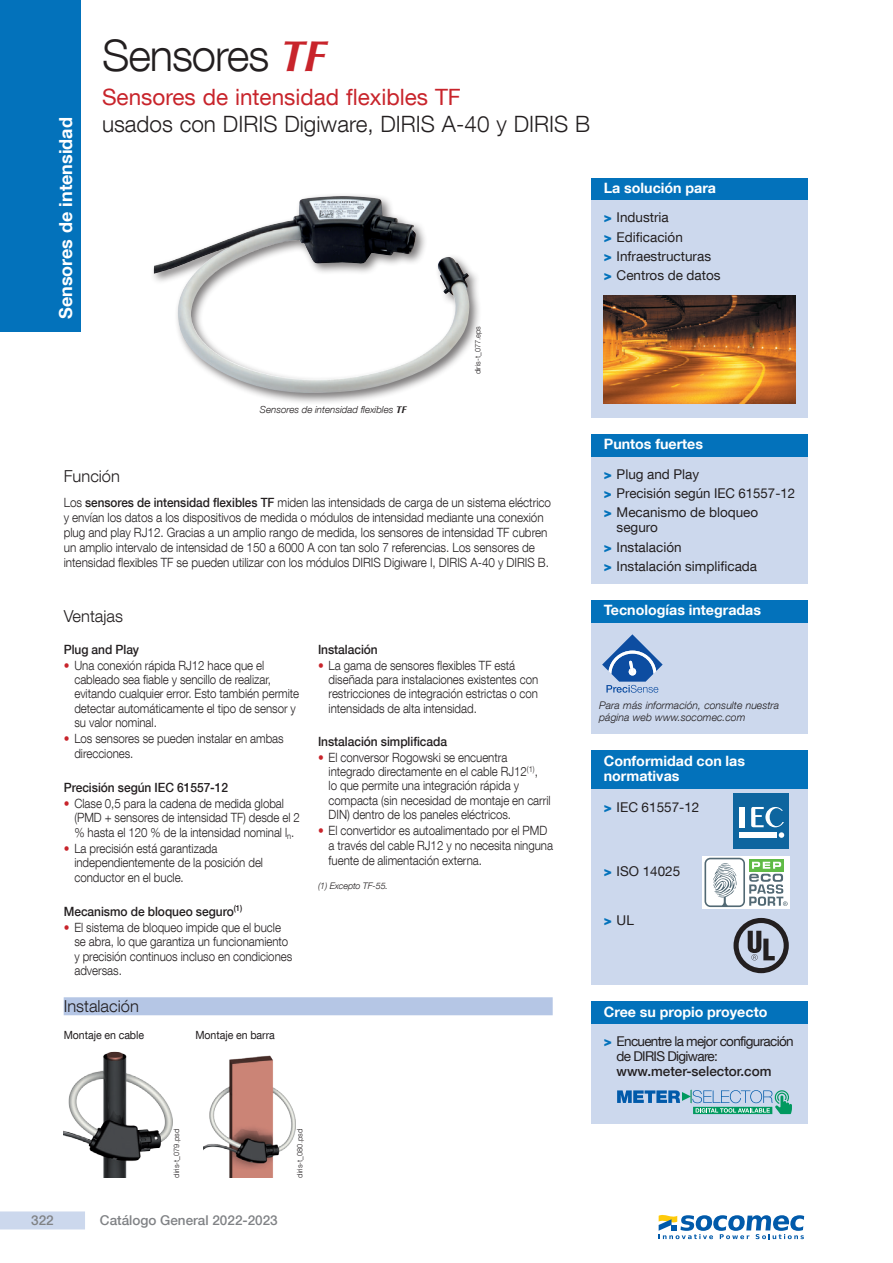
<style>
.page{position:relative;width:893px;height:1263px;background:#fff}
.page>*{position:absolute;margin:0;border:0;box-sizing:border-box;transform-origin:0 0}
.t1{font:300 43.5px "Helvetica Neue LT Com";letter-spacing:-.025em;color:#231f20}
.t2{font:300 22.5px "Helvetica Neue LT Com";color:#231f20}
.t3{font:22.5px "Helvetica Neue LT Com";color:#c8242b}
.t4{font:700 18px "Helvetica Neue LT Com";color:#fff}
.t5{font:300 16.5px "Helvetica Neue LT Com";color:#231f20}
.t6{font:700 14.25px/15px "Helvetica Neue LT Com";color:#fff}
.t7{font:13.5px/19.2px "Helvetica Neue LT Com";color:#231f20}
.t8{font:13.5px/15px "Helvetica Neue LT Com";letter-spacing:-.05em;color:#231f20}
.t9{font:500 13.5px "Helvetica Neue LT Com";color:#808285}
.t10{font:500 13.5px "Helvetica Neue LT Com";color:#231f20}
.t11{font:300 12.75px/14.2px "Helvetica Neue LT Com";letter-spacing:-.005em;color:#231f20;scale:.9 1}
.t12{font:300 12.75px/15px "Helvetica Neue LT Com";letter-spacing:-.005em;color:#231f20;scale:.92 1}
.t13{font:500 12.75px "Helvetica Neue LT Com";letter-spacing:-.005em;color:#231f20;scale:.94 1}
.t14{font:11.25px "Helvetica Neue LT Com";letter-spacing:-.005em;color:#231f20;scale:.94 1}
.t15{font:italic 300 10.5px/12px "Helvetica Neue LT Com";color:#231f20}
.t16{font:italic 300 9.75px "Helvetica Neue LT Com";color:#231f20}
.t17{font:italic 300 9px "Helvetica Neue LT Com";letter-spacing:-.01em;color:#231f20}
.t18{font:300 7.5px "Helvetica Neue LT Com";color:#231f20}
.s1{font-family:"Optima LT Std";font-weight:700;font-style:italic;color:#c8242b}
.s2{font-weight:900;color:#0372bb}
.s3{font-family:"Optima LT Std";font-weight:700}
.s4{font-weight:500}
.s5{color:#c8242b}
</style>
<div class="page">
<div style="left:0;top:1211px;width:85px;height:18px;background:#ccd8ed"></div>
<div style="left:0;top:0;width:81px;height:332px;background:#0372bb"></div>
<div style="left:64px;top:997px;width:489px;height:18px;background:#b5c6e5"></div>
<div style="left:591px;top:456px;width:217px;height:128px;background:#ccd8ed"></div>
<div style="left:591px;top:434px;width:217px;height:23px;background:#0372bb"></div>
<div style="left:591px;top:200px;width:217px;height:217px;background:#ccd8ed"></div>
<div style="left:591px;top:179px;width:217px;height:21px;background:#0372bb"></div>
<img style="left:603px;top:295px;width:193px;height:109px">
<div style="left:591px;top:789px;width:217px;height:196px;background:#ccd8ed"></div>
<div style="left:591px;top:750px;width:217px;height:39px;background:#0372bb"></div>
<div style="left:733px;top:793px;width:56px;height:56px;background:#0e659f"></div>
<hr style="left:740px;top:832px;width:37px;height:2px;background:#fff">
<hr style="left:740px;top:835px;width:37px;height:1px;background:#fff">
<hr style="left:740px;top:837px;width:37px;height:1px;background:#fff">
<div style="left:740px;top:807px;width:5px;height:20px;background:#fff"></div>
<svg style="left:751px;top:807px;width:33px;height:31px"></svg>
<div style="left:702px;top:856px;width:88px;height:52px;background:linear-gradient(to bottom,#fff,#fff)"></div>
<svg style="left:704px;top:858px;width:84px;height:49px;background:#c7d4cd"></svg>
<svg style="left:733px;top:918px;width:56px;height:55px"></svg>
<div style="left:591px;top:1024px;width:217px;height:99px;background:#ccd8ed"></div>
<div style="left:591px;top:1002px;width:217px;height:22px;background:#0372bb"></div>
<svg style="left:617px;top:1090px;width:175px;height:24px"></svg>
<img style="left:203px;top:1055px;width:93px;height:123px">
<img style="left:63px;top:1051px;width:109px;height:127px">
<div style="left:591px;top:623px;width:217px;height:110px;background:#ccd8ed"></div>
<div style="left:591px;top:601px;width:217px;height:22px;background:#0372bb"></div>
<svg style="left:602px;top:634px;width:61px;height:59px"></svg>
<div style="left:150px;top:192px;width:332px;height:213px;background:#231f20;opacity:.6"></div>
<img style="left:154px;top:196px;width:316px;height:197px">
<svg style="left:659px;top:1215px;width:145px;height:24px"></svg>
<h3 class="t4" style="left:54px;top:319px;width:203px;rotate:-90deg">Sensores de intensidad</h3>
<h1 class="t1" style="left:102px;top:29px;width:225px">Sensores <span class="s1">TF</span></h1>
<h2 class="t3" style="left:102px;top:83px;width:360px">Sensores de intensidad flexibles TF</h2>
<h2 class="t2" style="left:102px;top:111px;width:490px">usados con DIRIS Digiware, DIRIS A-40 y DIRIS B</h2>
<p class="t6" style="left:604px;top:180px;width:114px">La solución para</p>
<p class="t7" style="left:604px;top:208px;width:118px"><span class="s2">&gt;</span> Industria<br><span class="s2">&gt;</span> Edificación<br><span class="s2">&gt;</span> Infraestructuras <span class="s2">&gt;</span> Centros de datos</p>
<p class="t18" style="left:473px;top:374px;width:50px;rotate:-90deg">diris-t_077.eps</p>
<p class="t16" style="left:260px;top:403px;width:148px">Sensores de intensidad flexibles <span class="s3">TF</span></p>
<p class="t5" style="left:64px;top:466px;width:58px">Función</p>
<p class="t12" style="left:64px;top:495px;width:531px">Los <span class="s4">sensores de intensidad flexibles TF</span> miden las intensidads de carga de un sistema eléctrico y envían los datos a los dispositivos de medida o módulos de intensidad mediante una conexión plug and play RJ12. Gracias a un amplio rango de medida, los sensores de intensidad TF cubren un amplio intervalo de intensidad de 150 a 6000 A con tan solo 7 referencias. Los sensores de intensidad flexibles TF se pueden utilizar con los módulos DIRIS Digiware I, DIRIS A-40 y DIRIS B.</p>
<p class="t5" style="left:64px;top:606px;width:61px">Ventajas</p>
<p class="t13" style="left:64px;top:641px;width:82px">Plug and Play</p>
<p class="t11" style="left:74px;top:658px;width:251px;text-indent:-11px"><span class="s5">•</span> Una conexión rápida RJ12 hace que el cableado sea fiable y sencillo de realizar, evitando cualquier error. Esto también permite detectar automáticamente el tipo de sensor y su valor nominal.</p>
<p class="t11" style="left:74px;top:731px;width:234px;text-indent:-11px"><span class="s5">•</span> Los sensores se pueden instalar en ambas direcciones.</p>
<p class="t13" style="left:64px;top:780px;width:176px">Precisión según IEC 61557-12</p>
<p class="t11" style="left:74px;top:796px;width:252px;text-indent:-11px"><span class="s5">•</span> Clase 0,5 para la cadena de medida global (PMD + sensores de intensidad TF) desde el 2 % hasta el 120 % de la intensidad nominal l<sub>n</sub>.</p>
<p class="t11" style="left:74px;top:841px;width:211px;text-indent:-11px"><span class="s5">•</span> La precisión está garantizada independientemente de la posición del conductor en el bucle.</p>
<p class="t13" style="left:64px;top:904px;width:192px">Mecanismo de bloqueo seguro<sup>(1)</sup></p>
<p class="t11" style="left:74px;top:920px;width:244px;text-indent:-11px"><span class="s5">•</span> El sistema de bloqueo impide que el bucle se abra, lo que garantiza un funcionamiento y precisión continuos incluso en condiciones adversas.</p>
<p class="t5" style="left:64px;top:996px;width:77px">Instalación</p>
<p class="t14" style="left:64px;top:1028px;width:87px">Montaje en cable</p>
<p class="t14" style="left:195px;top:1028px;width:86px">Montaje en barra</p>
<p class="t13" style="left:318px;top:641px;width:65px">Instalación</p>
<p class="t11" style="left:329px;top:658px;width:234px;text-indent:-11px"><span class="s5">•</span> La gama de sensores flexibles TF está diseñada para instalaciones existentes con restricciones de integración estrictas o con intensidads de alta intensidad.</p>
<p class="t13" style="left:318px;top:733px;width:139px">Instalación simplificada</p>
<p class="t11" style="left:329px;top:750px;width:248px;text-indent:-11px"><span class="s5">•</span> El conversor Rogowski se encuentra integrado directamente en el cable RJ12<sup>(1)</sup>,<br>lo que permite una integración rápida y compacta (sin necesidad de montaje en carril DIN) dentro de los paneles eléctricos.</p>
<p class="t11" style="left:329px;top:823px;width:251px;text-indent:-11px"><span class="s5">•</span> El convertidor es autoalimentado por el PMD a través del cable RJ12 y no necesita ninguna fuente de alimentación externa.</p>
<p class="t17" style="left:318px;top:880px;width:72px">(1) Excepto TF-55.</p>
<p class="t6" style="left:604px;top:436px;width:101px">Puntos fuertes</p>
<p class="t7" style="left:604px;top:464px;width:193px"><span class="s2">&gt;</span> Plug and Play<br><span class="s2">&gt;</span> Precisión según IEC 61557-12 <span class="s2">&gt;</span> Mecanismo de bloqueo</p>
<p class="t7" style="left:604px;top:518px;width:155px;text-indent:13px">seguro<br><span class="s2">&gt;</span> Instalación<br><span class="s2">&gt;</span> Instalación simplificada</p>
<p class="t6" style="left:604px;top:602px;width:159px">Tecnologías integradas</p>
<p class="t15" style="left:599px;top:699px;width:182px">Para más información, consulte nuestra página web www.socomec.com</p>
<p class="t6" style="left:604px;top:753px;width:143px">Conformidad con las normativas</p>
<p class="t7" style="left:604px;top:797px;width:97px"><span class="s2">&gt;</span> IEC 61557-12</p>
<p class="t7" style="left:604px;top:861px;width:78px"><span class="s2">&gt;</span> ISO 14025</p>
<p class="t7" style="left:604px;top:910px;width:32px"><span class="s2">&gt;</span> UL</p>
<p class="t6" style="left:604px;top:1003px;width:165px">Cree su propio proyecto</p>
<p class="t8" style="left:617px;top:1034px;width:179px;text-indent:-13px"><span class="s2">&gt;</span> Encuentre la mejor configuración de DIRIS Digiware:</p>
<p class="t10" style="left:617px;top:1063px;width:156px">www.meter-selector.com</p>
<p class="t18" style="left:172px;top:1178px;width:50px;rotate:-90deg">diris-t_079.psd</p>
<p class="t18" style="left:295px;top:1178px;width:50px;rotate:-90deg">diris-t_080.psd</p>
<p class="t9" style="left:31px;top:1212px;width:24px">322</p>
<p class="t9" style="left:100px;top:1212px;width:179px">Catálogo General 2022-2023</p>
</div>
